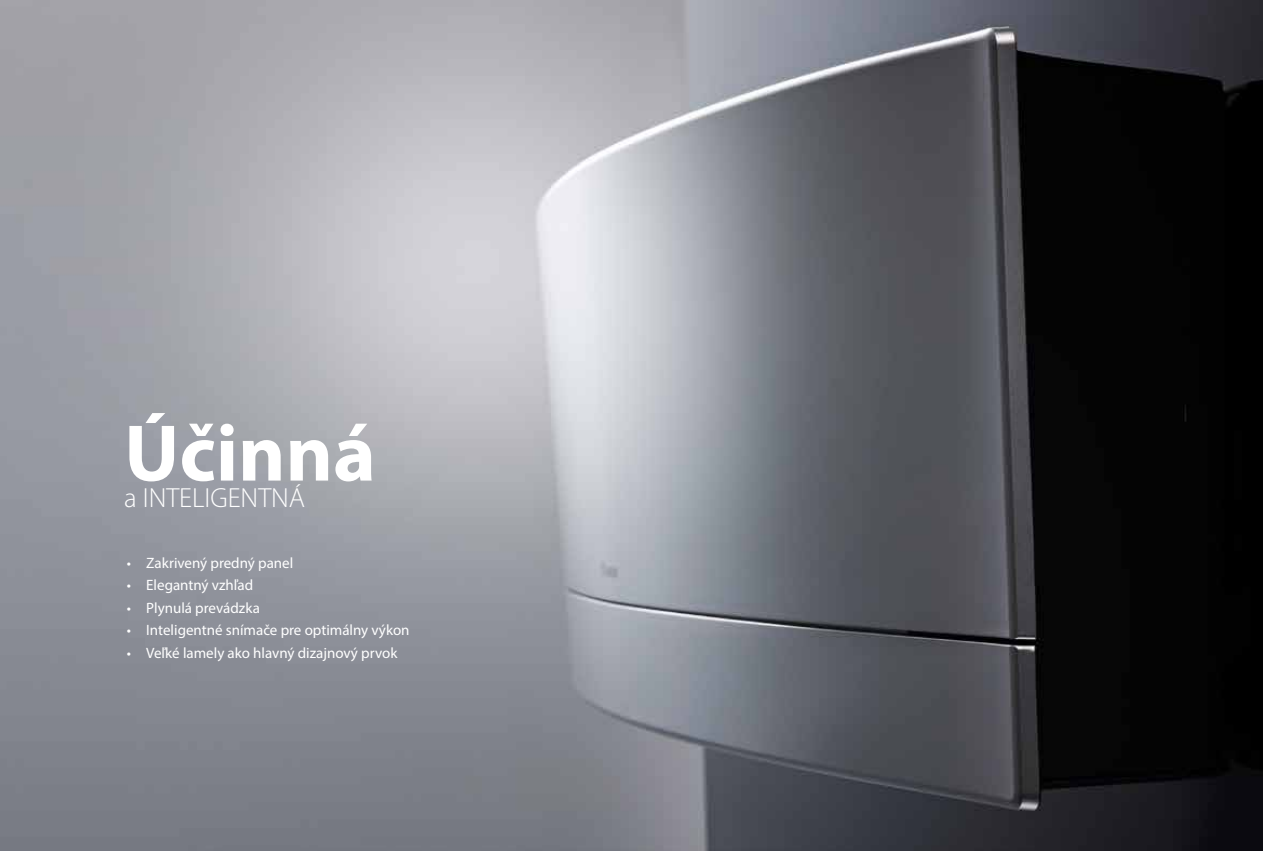
<style>
.page{position:relative;width:1263px;height:851px;background:#fff}
.page>*{position:absolute;margin:0;border:0;box-sizing:border-box;transform-origin:0 0}
.t1{font:700 81px "Myriad Pro";color:#fff}
.t2{font:300 27.75px "Myriad Pro";color:#fff}
.t3{font:15px "Myriad Pro";color:#fff}
</style>
<div class="page">
<img style="left:0;top:0;width:1263px;height:850px">
<h1 class="t1" style="left:124px;top:400px;width:253px">Účinná</h1>
<h2 class="t2" style="left:124px;top:482px;width:182px">a INTELIGENTNÁ</h2>
<p class="t3" style="left:127px;top:553px;width:168px">• Zakrivený predný panel</p>
<p class="t3" style="left:127px;top:575px;width:128px">• Elegantný vzhľad</p>
<p class="t3" style="left:127px;top:598px;width:135px">• Plynulá prevádzka</p>
<p class="t3" style="left:127px;top:620px;width:284px">• Inteligentné snímače pre optimálny výkon</p>
<p class="t3" style="left:127px;top:643px;width:272px">• Veľké lamely ako hlavný dizajnový prvok</p>
</div>
